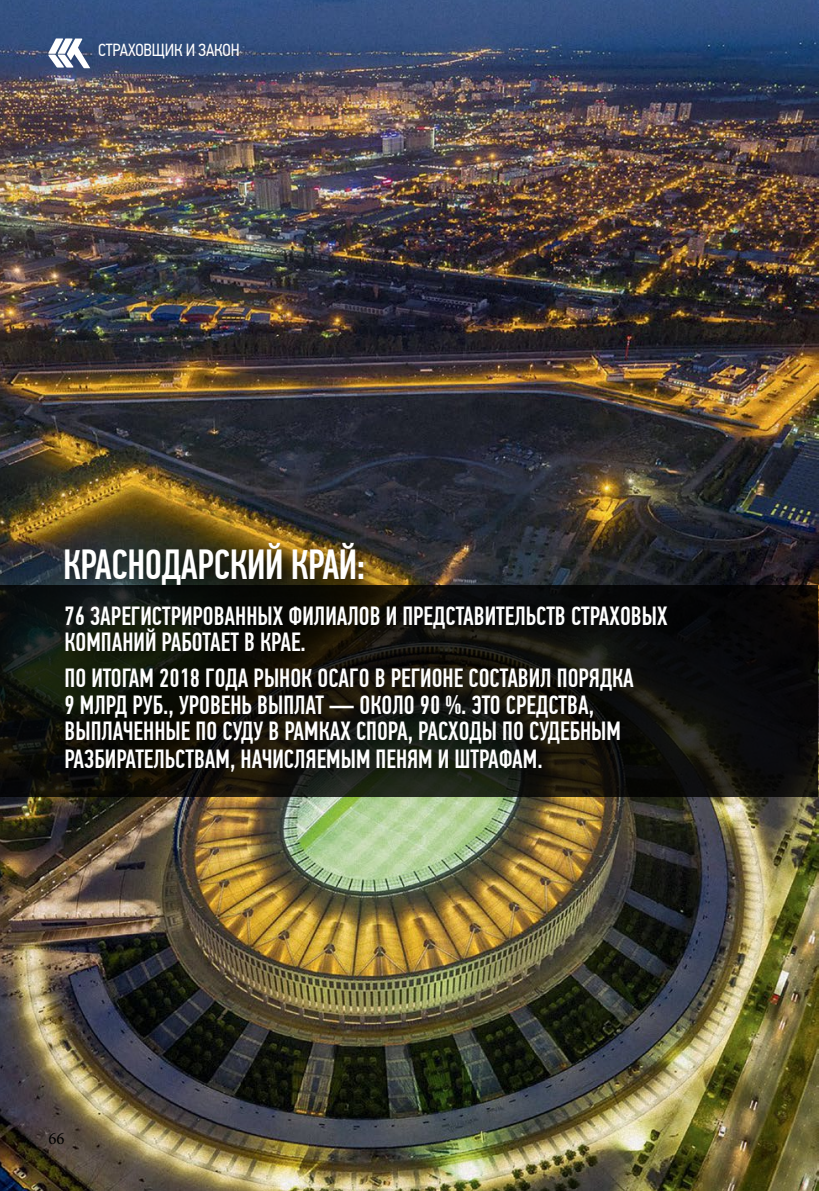
<style>
.page{position:relative;width:819px;height:1191px;background:#fff}
.page>*{position:absolute;margin:0;border:0;box-sizing:border-box;transform-origin:0 0}
.t1{font:500 42px "PF Din Text Comp Pro";letter-spacing:-.01em;color:#fff;scale:.96 1}
.t2{font:500 26.25px/26.8px "PF Din Text Comp Pro";color:#fff;scale:.96 1}
.t3{font:17.5px "PF Din Text Cond Pro";letter-spacing:-.01em;color:#fff;scale:.96 1}
.t4{font:17.5px "Minion Pro";color:#000;scale:.96 1}
</style>
<div class="page">
<img style="left:0;top:0;width:819px;height:1191px">
<svg style="left:48px;top:38px;width:42px;height:30px"></svg>
<svg style="left:0;top:586px;width:817px;height:211px;background:#0d0e0c"></svg>
<div style="left:59px;top:537px;width:324px;height:66px;background:#000;opacity:.75"></div>
<div style="left:60px;top:601px;width:626px;height:188px;background:#000;opacity:.5"></div>
<p class="t3" style="left:98px;top:40px;width:149px">СТРАХОВЩИК И ЗАКОН</p>
<h1 class="t1" style="left:63px;top:540px;width:316px">КРАСНОДАРСКИЙ КРАЙ:</h1>
<p class="t2" style="left:64px;top:603px;width:629px;line-height:26.2px">76 ЗАРЕГИСТРИРОВАННЫХ ФИЛИАЛОВ И ПРЕДСТАВИТЕЛЬСТВ СТРАХОВЫХ<br>КОМПАНИЙ РАБОТАЕТ В КРАЕ.</p>
<p class="t2" style="left:64px;top:665px;width:594px">ПО ИТОГАМ 2018 ГОДА РЫНОК ОСАГО В РЕГИОНЕ СОСТАВИЛ ПОРЯДКА 9 МЛРД РУБ., УРОВЕНЬ ВЫПЛАТ — ОКОЛО 90 %. ЭТО СРЕДСТВА, ВЫПЛАЧЕННЫЕ ПО СУДУ В РАМКАХ СПОРА, РАСХОДЫ ПО СУДЕБНЫМ РАЗБИРАТЕЛЬСТВАМ, НАЧИСЛЯЕМЫМ ПЕНЯМ И ШТРАФАМ.</p>
<p class="t4" style="left:48px;top:1126px;width:18px">66</p>
</div>
